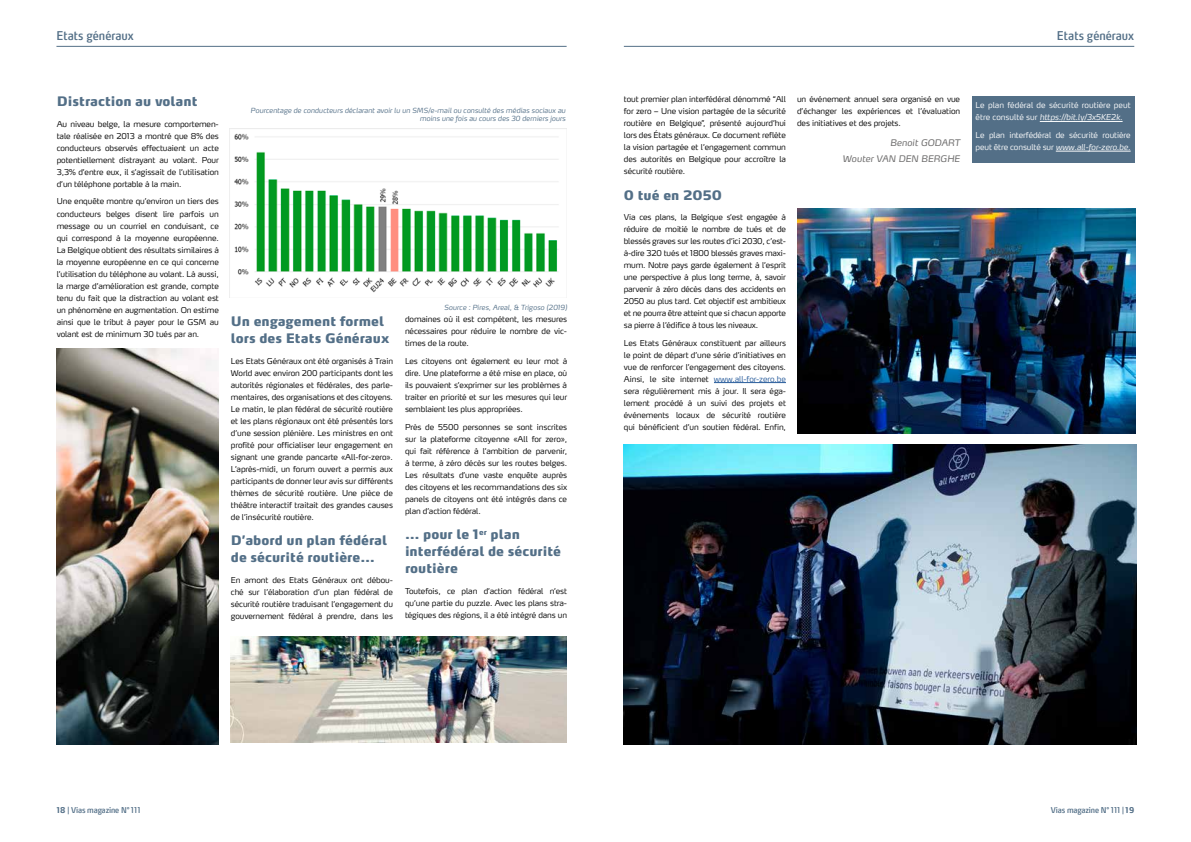
<style>
.page{position:relative;width:1191px;height:842px;background:#fff}
.page>*{position:absolute;margin:0;border:0;box-sizing:border-box;transform-origin:0 0}
.t1{font:900 13px/17px "Max OT";color:#536f87}
.t2{font:condensed 12px "Max OT";color:#536f87}
.t3{font:italic 9px/16.5px "Max OT";color:#706f6f;text-align:right}
.t4{font:300 8px/12px "Max OT";letter-spacing:-.01em;color:#000;text-align:justify}
.t5{font:300 8px/12px "Max OT";letter-spacing:-.01em;color:#fff}
.t6{font:condensed 8px "Max OT";letter-spacing:-.015em;color:#536f87}
.t7{font:italic 300 7px/8px "Max OT";color:#536f87;text-align:right}
.s1{color:#275b9b}
.s2{font-style:italic}
.s3{font-weight:700}
</style>
<div class="page">
<hr style="left:56px;top:46px;width:510px;height:1px;background:#536f87">
<hr style="left:624px;top:46px;width:510px;height:1px;background:#536f87">
<img style="left:229px;top:129px;width:338px;height:169px">
<img style="left:57px;top:348px;width:162px;height:396px">
<hr style="left:714px;top:382px;width:72px;height:1px;background:#275b9b">
<div style="left:972px;top:96px;width:162px;height:66px;background:#536f87"></div>
<hr style="left:1039px;top:121px;width:83px;height:1px;background:#fff">
<hr style="left:1055px;top:151px;width:75px;height:1px;background:#fff">
<img style="left:624px;top:444px;width:512px;height:300px">
<img style="left:797px;top:208px;width:338px;height:226px">
<img style="left:231px;top:636px;width:335px;height:106px">
<h2 class="t2" style="left:56px;top:28px;width:79px">Etats généraux</h2>
<h2 class="t2" style="left:1057px;top:28px;width:79px">Etats généraux</h2>
<h1 class="t1" style="left:57px;top:93px;width:142px">Distraction au volant</h1>
<p class="t4" style="left:57px;top:118px;width:164px">Au niveau belge, la mesure comportemen&shy;tale réalisée en 2013 a montré que 8% des conducteurs observés effectuaient un acte potentiellement distrayant au volant. Pour 3,3% d’entre eux, il s’agissait de l’utilisation d’un téléphone portable à la main.</p>
<p class="t4" style="left:57px;top:195px;width:164px">Une enquête montre qu’environ un tiers des conducteurs belges disent lire parfois un message ou un courriel en conduisant, ce qui correspond à la moyenne européenne.<br>La Belgique obtient des résultats similaires à la moyenne européenne en ce qui concerne l’utilisation du téléphone au volant. Là aussi, la marge d’amélioration est grande, compte tenu du fait que la distraction au volant est un phénomène en augmentation. On estime ainsi que le tribut à payer pour le GSM au volant est de minimum 30 tués par an.</p>
<p class="t7" style="left:251px;top:107px;width:316px">Pourcentage de conducteurs déclarant avoir lu un SMS/e-mail ou consulté des médias sociaux au moins une fois au cours des 30 derniers jours</p>
<h1 class="t1" style="left:231px;top:313px;width:160px">Un engagement formel lors des Etats Généraux</h1>
<p class="t4" style="left:231px;top:355px;width:164px">Les Etats Généraux ont été organisés à Train World avec environ 200 participants dont les autorités régionales et fédérales, des parle&shy;mentaires, des organisations et des citoyens.<br>Le matin, le plan fédéral de sécurité routière et les plans régionaux ont été présentés lors d’une session plénière. Les ministres en ont profité pour officialiser leur engagement en signant une grande pancarte «All-for-zero».<br>L’après-midi, un forum ouvert a permis aux participants de donner leur avis sur différents thèmes de sécurité routière. Une pièce de théâtre interactif traitait des grandes causes de l’insécurité routière.</p>
<h1 class="t1" style="left:231px;top:532px;width:158px">D’abord un plan fédéral de sécurité routière…</h1>
<p class="t4" style="left:231px;top:574px;width:164px">En amont des Etats Généraux ont débou&shy;ché sur l’élaboration d’un plan fédéral de sécurité routière traduisant l’engagement du gouvernement fédéral à prendre, dans les</p>
<p class="t7" style="left:444px;top:303px;width:124px">Source : Pires, Areal, &amp; Trigoso (2019)</p>
<p class="t4" style="left:405px;top:313px;width:164px">domaines où il est compétent, les mesures nécessaires pour réduire le nombre de vic&shy;times de la route.</p>
<p class="t4" style="left:405px;top:355px;width:164px">Les citoyens ont également eu leur mot à dire. Une plateforme a été mise en place, où ils pouvaient s’exprimer sur les problèmes à traiter en priorité et sur les mesures qui leur semblaient les plus appropriées.</p>
<p class="t4" style="left:405px;top:421px;width:164px">Près de 5500 personnes se sont inscrites sur la plateforme citoyenne «All for zero», qui fait référence à l’ambition de parvenir, à terme, à zéro décès sur les routes belges.<br>Les résultats d’une vaste enquête auprès des citoyens et les recommandations des six panels de citoyens ont été intégrés dans ce plan d’action fédéral.</p>
<h1 class="t1" style="left:405px;top:526px;width:158px">… pour le 1<sup>er</sup> plan interfédéral de sécurité routière</h1>
<p class="t4" style="left:405px;top:585px;width:164px">Toutefois, ce plan d’action fédéral n’est qu’une partie du puzzle. Avec les plans stra&shy;tégiques des régions, il a été intégré dans un</p>
<p class="t4" style="left:624px;top:93px;width:164px">tout premier plan interfédéral dénommé “All for zero – Une vision partagée de la sécurité routière en Belgique”, présenté aujourd’hui lors des États généraux. Ce document reflète la vision partagée et l’engagement commun des autorités en Belgique pour accroître la sécurité routière.</p>
<h1 class="t1" style="left:624px;top:186px;width:100px">0 tué en 2050</h1>
<p class="t4" style="left:624px;top:211px;width:164px">Via ces plans, la Belgique s’est engagée à réduire de moitié le nombre de tués et de blessés graves sur les routes d’ici 2030, c’est&shy;à-dire 320 tués et 1800 blessés graves maxi&shy;mum. Notre pays garde également à l’esprit une perspective à plus long terme, à, savoir parvenir à zéro décès dans des accidents en 2050 au plus tard. Cet objectif est ambitieux et ne pourra être atteint que si chacun apporte sa pierre à l’édifice à tous les niveaux.</p>
<p class="t4" style="left:624px;top:337px;width:164px">Les Etats Généraux constituent par ailleurs le point de départ d’une série d’initiatives en vue de renforcer l’engagement des citoyens.<br>Ainsi, le site internet <span class="s1">www.all-for-zero.be </span>sera régulièrement mis à jour. Il sera éga&shy;lement procédé à un suivi des projets et événements locaux de sécurité routière qui bénéficient d’un soutien fédéral. Enfin,</p>
<p class="t4" style="left:797px;top:93px;width:165px">un événement annuel sera organisé en vue d’échanger les expériences et l’évaluation des initiatives et des projets.</p>
<p class="t3" style="left:842px;top:134px;width:119px">Benoit GODART<br>Wouter VAN DEN BERGHE</p>
<p class="t5" style="left:975px;top:99px;width:157px">Le plan fédéral de sécurité routière peut être consulté sur <span class="s2">https://bit.ly/3x5KE2k.</span></p>
<p class="t5" style="left:975px;top:129px;width:157px">Le plan interfédéral de sécurité routière peut être consulté sur <span class="s2">www.all-for-zero.be.</span></p>
<p class="t6" style="left:57px;top:805px;width:85px"><span class="s3">18</span> | Vias magazine N° 111</p>
<p class="t6" style="left:1050px;top:805px;width:85px">Vias magazine N° 111 | <span class="s3">19</span></p>
</div>
